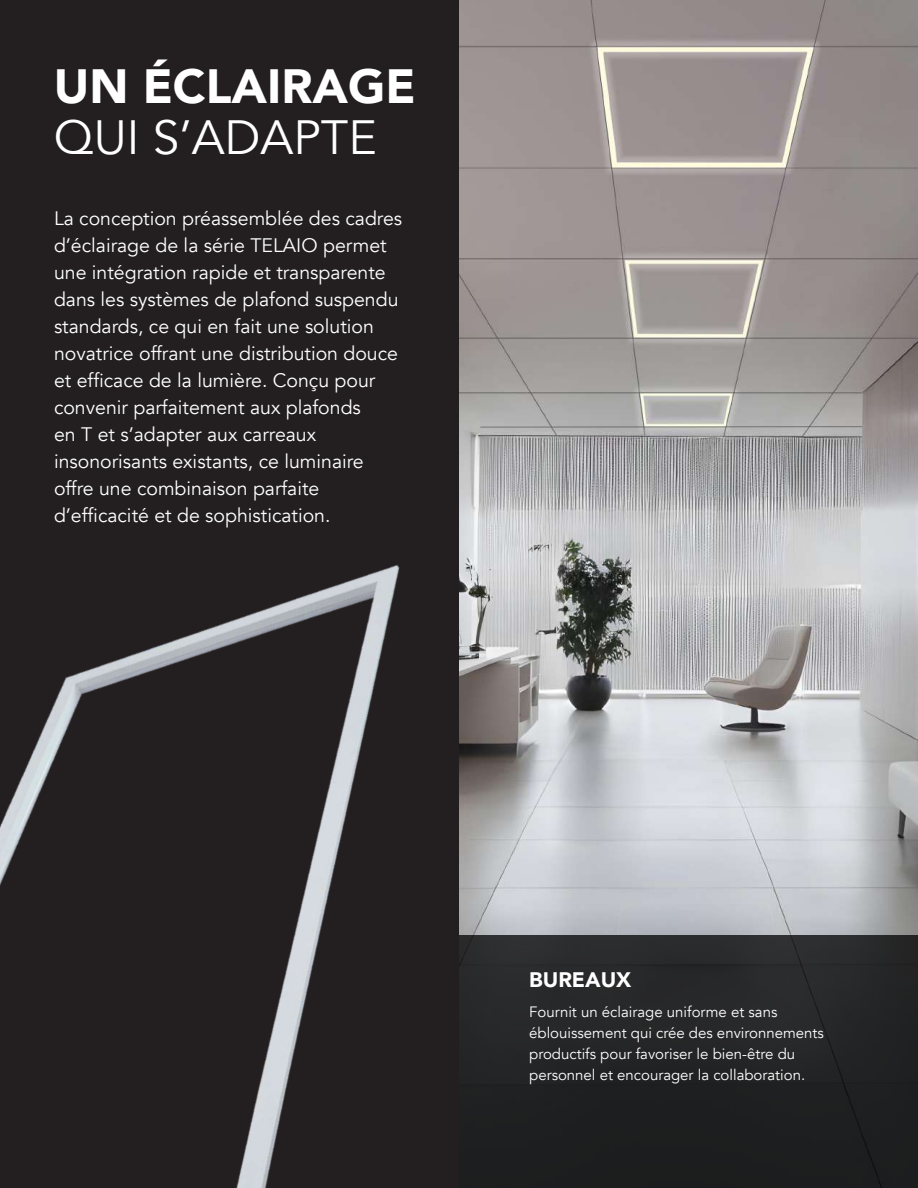
<style>
.page{position:relative;width:918px;height:1188px;background:#231f20}
.page>*{position:absolute;margin:0;border:0;box-sizing:border-box;transform-origin:0 0}
.t1{font:900 48px "Avenir";color:#fff}
.t2{font:48px "Avenir";color:#fff}
.t3{font:900 21px "Avenir";color:#fff}
.t4{font:19.5px/27px "Avenir";color:#fff}
.t5{font:15px/21px "Avenir";color:#fff}
</style>
<div class="page">
<img style="left:459px;top:0;width:459px;height:935px">
<img style="left:0;top:358px;width:792px;height:830px">
<h1 class="t1" style="left:54px;top:45px;width:363px">UN ÉCLAIRAGE</h1>
<h1 class="t2" style="left:54px;top:109px;width:325px">QUI S’ADAPTE</h1>
<p class="t4" style="left:54px;top:205px;width:350px">La conception préassemblée des cadres d’éclairage de la série TELAIO permet une intégration rapide et transparente dans les systèmes de plafond suspendu standards, ce qui en fait une solution novatrice offrant une distribution douce et efficace de la lumière. Conçu pour convenir parfaitement aux plafonds<br>en T et s’adapter aux carreaux insonorisants existants, ce luminaire offre une combinaison parfaite d’efficacité et de sophistication.</p>
<p class="t3" style="left:529px;top:962px;width:104px">BUREAUX</p>
<p class="t5" style="left:529px;top:1002px;width:296px">Fournit un éclairage uniforme et sans éblouissement qui crée des environnements productifs pour favoriser le bien-être du personnel et encourager la collaboration.</p>
</div>
